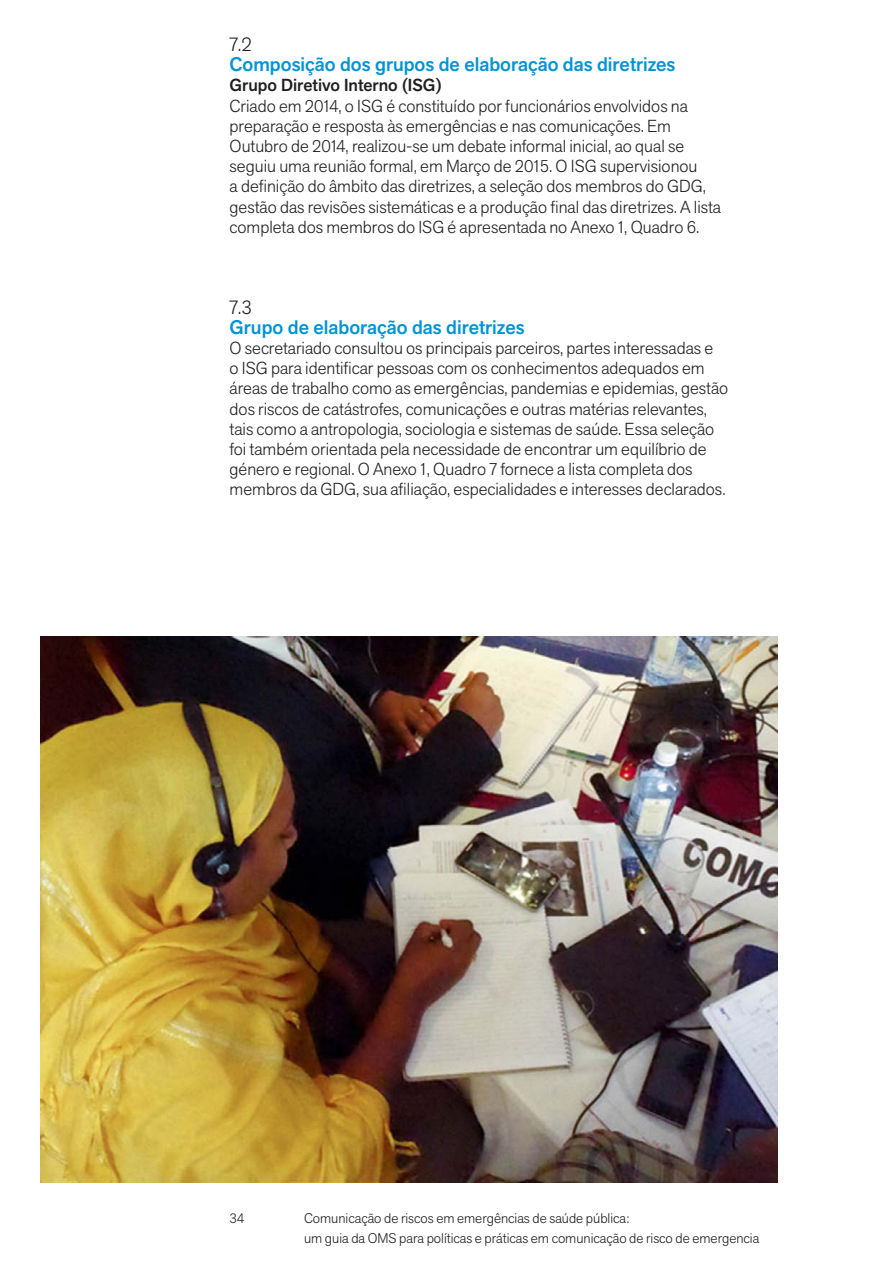
<style>
.page{position:relative;width:893px;height:1263px;background:#fff}
.page>*{position:absolute;margin:0;border:0;box-sizing:border-box;transform-origin:0 0}
.t1{font:500 19.5px "Akzid Grtsk Next";color:#0093d5}
.t2{font:300 19.5px "Akzid Grtsk Next";color:#231f20}
.t3{font:300 17.25px/20.2px "Akzid Grtsk Next";color:#231f20}
.t4{font:500 17.25px "Akzid Grtsk Next";color:#231f20}
.t5{font:300 13.8px/20.2px "Akzid Grtsk Next";color:#231f20}
</style>
<div class="page">
<img style="left:40px;top:637px;width:737px;height:545px">
<p class="t2" style="left:230px;top:32px;width:24px">7.2</p>
<p class="t1" style="left:230px;top:52px;width:447px">Composição dos grupos de elaboração das diretrizes</p>
<p class="t4" style="left:230px;top:74px;width:214px">Grupo Diretivo Interno (ISG)</p>
<p class="t3" style="left:230px;top:95px;width:493px">Criado em 2014, o ISG é constituído por funcionários envolvidos na preparação e resposta às emergências e nas comunicações. Em Outubro de 2014, realizou-se um debate informal inicial, ao qual se seguiu uma reunião formal, em Março de 2015. O ISG supervisionou<br>a definição do âmbito das diretrizes, a seleção dos membros do GDG, gestão das revisões sistemáticas e a produção final das diretrizes. A lista completa dos membros do ISG é apresentada no Anexo 1, Quadro 6.</p>
<p class="t2" style="left:230px;top:294px;width:24px">7.3</p>
<p class="t1" style="left:230px;top:314px;width:296px">Grupo de elaboração das diretrizes</p>
<p class="t3" style="left:230px;top:338px;width:500px">O secretariado consultou os principais parceiros, partes interessadas e<br>o ISG para identificar pessoas com os conhecimentos adequados em áreas de trabalho como as emergências, pandemias e epidemias, gestão dos riscos de catástrofes, comunicações e outras matérias relevantes, tais como a antropologia, sociologia e sistemas de saúde. Essa seleção foi também orientada pela necessidade de encontrar um equilíbrio de género e regional. O Anexo 1, Quadro 7 fornece a lista completa dos membros da GDG, sua afiliação, especialidades e interesses declarados.</p>
<p class="t5" style="left:230px;top:1207px;width:16px">34</p>
<p class="t5" style="left:304px;top:1207px;width:457px">Comunicação de riscos em emergências de saúde pública:<br>um guia da OMS para políticas e práticas em comunicação de risco de emergencia</p>
</div>
